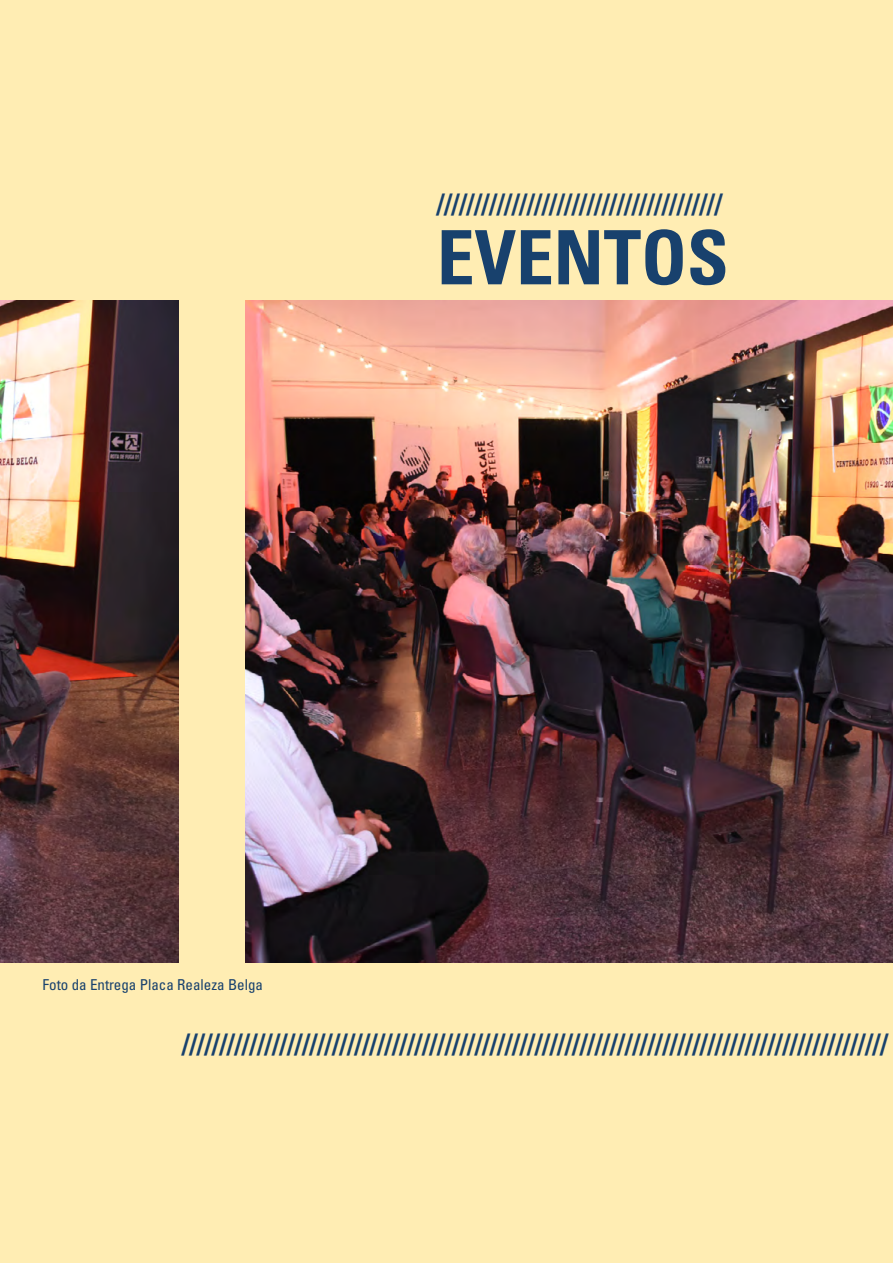
<style>
.page{position:relative;width:893px;height:1263px;background:#fff}
.page>*{position:absolute;margin:0;border:0;box-sizing:border-box;transform-origin:0 0}
.t1{font:75px "Univers LT 67 Bd Cn";color:#18416d}
.t2{font:27px "Univers LT 67 Bd Cn";color:#18416d}
.t3{font:15px "Univers LT 57 Cn";color:#18416d}
</style>
<div class="page">
<div style="left:0;top:0;width:892px;height:1263px;background:#ffedb3"></div>
<img style="left:245px;top:301px;width:647px;height:661px">
<img style="left:0;top:301px;width:178px;height:661px">
<p class="t2" style="left:437px;top:187px;width:287px">//////////////////////////////////////</p>
<h1 class="t1" style="left:437px;top:212px;width:293px">EVENTOS</h1>
<p class="t3" style="left:43px;top:975px;width:222px">Foto da Entrega Placa Realeza Belga</p>
<p class="t2" style="left:182px;top:1027px;width:707px">//////////////////////////////////////////////////////////////////////////////////////////////</p>
</div>
